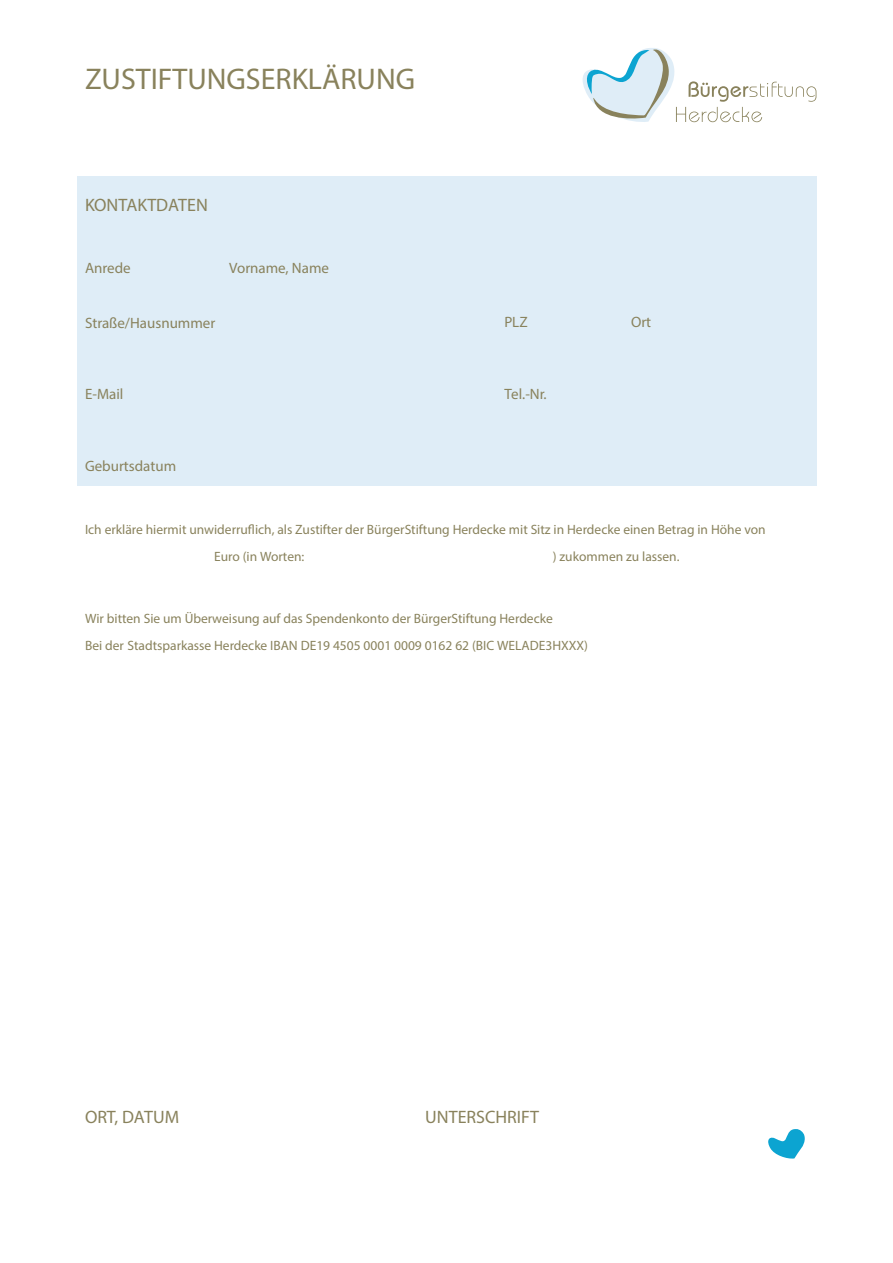
<style>
.page{position:relative;width:893px;height:1263px;background:#fff}
.page>*{position:absolute;margin:0;border:0;box-sizing:border-box;transform-origin:0 0}
.t1{font:30px "Myriad Pro";color:#89825c}
.t2{font:18px "Myriad Pro";color:#89825c}
.t3{font:15px "Myriad Pro";color:#89825c}
.t4{font:13.5px/27px "Myriad Pro";color:#89825c}
</style>
<div class="page">
<div style="left:77px;top:176px;width:739px;height:309px;background:#dfedf7"></div>
<svg style="left:768px;top:1129px;width:37px;height:30px"></svg>
<svg style="left:582px;top:48px;width:234px;height:75px"></svg>
<h1 class="t1" style="left:85px;top:61px;width:332px">ZUSTIFTUNGSERKLÄRUNG</h1>
<h2 class="t2" style="left:85px;top:193px;width:124px">KONTAKTDATEN</h2>
<p class="t3" style="left:85px;top:259px;width:47px">Anrede</p>
<p class="t3" style="left:229px;top:259px;width:101px">Vorname, Name</p>
<p class="t3" style="left:85px;top:313px;width:132px">Straße/Hausnummer</p>
<p class="t3" style="left:504px;top:312px;width:25px">PLZ</p>
<p class="t3" style="left:631px;top:312px;width:22px">Ort</p>
<p class="t3" style="left:85px;top:385px;width:40px">E-Mail</p>
<p class="t3" style="left:85px;top:457px;width:93px">Geburtsdatum</p>
<p class="t3" style="left:504px;top:385px;width:44px">Tel.-Nr.</p>
<p class="t4" style="left:214px;top:516px;width:553px;text-indent:-129px">Ich erkläre hiermit unwiderruflich, als Zustifter der BürgerStiftung Herdecke mit Sitz in Herdecke einen Betrag in Höhe von<br>Euro (in Worten:</p>
<p class="t4" style="left:553px;top:543px;width:128px">) zukommen zu lassen.</p>
<p class="t4" style="left:85px;top:605px;width:505px">Wir bitten Sie um Überweisung auf das Spendenkonto der BürgerStiftung Herdecke<br>Bei der Stadtsparkasse Herdecke IBAN DE19 4505 0001 0009 0162 62 (BIC WELADE3HXXX)</p>
<h2 class="t2" style="left:85px;top:1106px;width:96px">ORT, DATUM</h2>
<h2 class="t2" style="left:425px;top:1106px;width:115px">UNTERSCHRIFT</h2>
</div>
